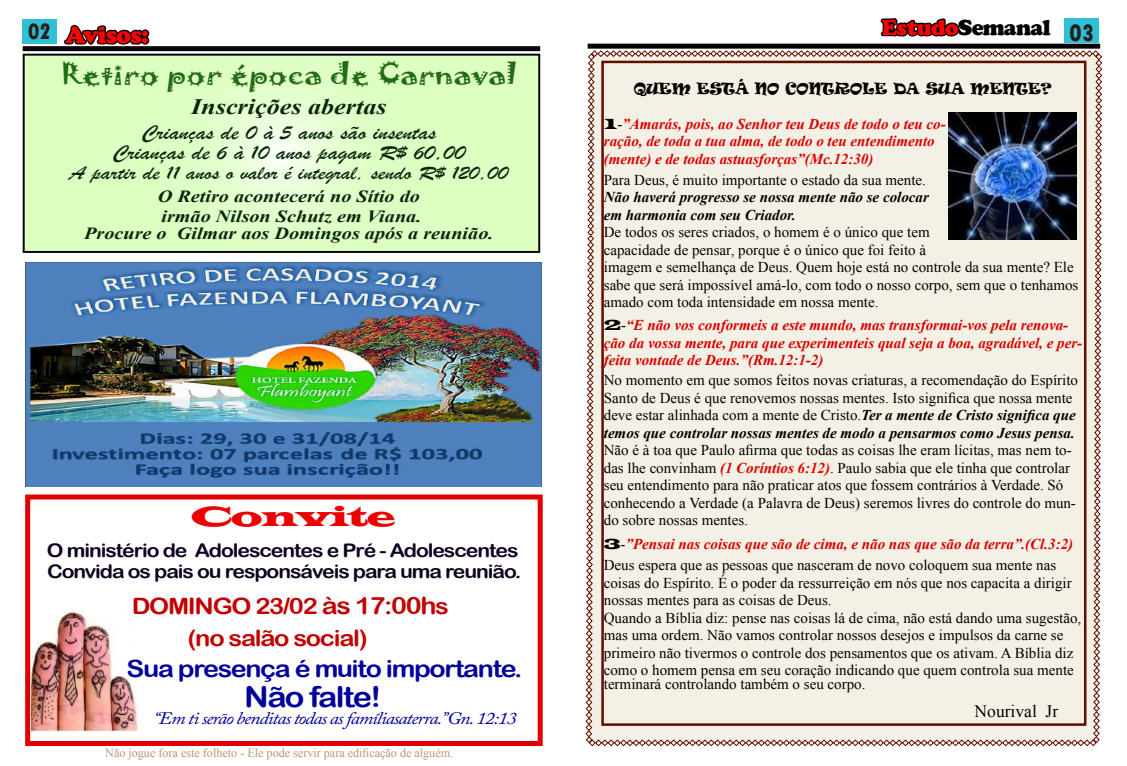
<style>
.page{position:relative;width:1127px;height:766px;background:#fff}
.page>*{position:absolute;margin:0;border:0;box-sizing:border-box;transform-origin:0 0}
.t1{font:28.75px "Arial Rounded MT Bold";letter-spacing:-.05em;color:#00009d;scale:1.13 1}
.t2{font:28.75px "Latin Wide";letter-spacing:-.05em;color:#ed0000;scale:1.13 1}
.t3{font:26.62px "Jokerman";color:#236b14;scale:1.19 1}
.t4{font:800 condensed 25px "Tw Cen";color:#231f20}
.t5{font:900 24.38px "Cooper";letter-spacing:-.03em;color:#f00}
.t6{font:23.75px "Arial Rounded MT Bold";letter-spacing:-.05em;color:#00009d;scale:1.13 1}
.t7{font:800 condensed 23.25px "Tw Cen";color:#231f20}
.t8{font:22.5px "Arial Rounded MT Bold";letter-spacing:-.05em;color:#c40000;scale:1.13 1}
.t9{font:900 22.5px "Cooper";letter-spacing:-.03em;color:#000}
.t10{font:italic 700 22px "Times New Roman";color:#06270d;scale:1.19 1}
.t11{font:21px "Brush Script";color:#06270d;scale:1.19 1}
.t12{font:20.12px "Brush Script";color:#06270d;scale:1.19 1}
.t13{font:18.75px "Arial Rounded MT Bold";letter-spacing:-.05em;color:#0f0020;scale:1.13 1}
.t14{font:italic 17.5px "Adobe Caslon Pro";letter-spacing:-.05em;color:#00009d;scale:1.13 1}
.t15{font:17.5px "Times New Roman";color:#070000}
.t16{font:italic 700 17px "Times New Roman";color:#06270d;scale:1.19 1}
.t17{font:15px/17.5px "Times New Roman";color:#070000}
.t18{font:italic 700 15px/17.5px "Times New Roman";color:#d90000}
.t19{font:italic 700 15px/17.5px "Times New Roman";color:#dc0000}
.t20{font:italic 700 15px/17.5px "Times New Roman";color:#070000}
.t21{font:italic 700 15px "Times New Roman";color:#db0000}
.t22{font:15px "Ravie";color:#070000}
.t23{font:12.5px "Times New Roman";color:#b69976}
.s1{color:#f00}
.s2{font-family:"Latin Wide";font-weight:400;font-style:normal;color:#070000}
.s3{font-weight:400;font-style:normal;color:#070000}
.s4{font-weight:400;font-style:normal}
.s5{font-weight:700;font-style:italic}
.s6{font-weight:700;font-style:italic;color:#dc0000}
.s7{font-size:23.75px}
</style>
<div class="page">
<div style="left:1064px;top:18px;width:35px;height:25px;background:#30c0d6"></div>
<div style="left:23px;top:19px;width:34px;height:25px;background:#30c0d6"></div>
<div style="left:23px;top:46px;width:517px;height:5px;background:#0b080b"></div>
<div style="left:588px;top:44px;width:512px;height:5px;background:#070008"></div>
<svg style="left:26px;top:57px;width:511px;height:193px;background:#dfffc5"></svg>
<div style="left:23px;top:54px;width:517px;height:199px;border:2px solid #030807"></div>
<svg style="left:880px;top:18px;width:80px;height:19px"></svg>
<svg style="left:62px;top:25px;width:89px;height:22px"></svg>
<div style="left:585px;top:50px;width:517px;height:696px;background:#f3f1e5"></div>
<div style="left:601px;top:61px;width:485px;height:664px;border:2px solid #640c01"></div>
<img style="left:25px;top:263px;width:517px;height:223px">
<img style="left:31px;top:611px;width:107px;height:121px">
<div style="left:25px;top:494px;width:518px;height:251px;border:5px solid #e00000"></div>
<img style="left:948px;top:112px;width:128px;height:128px">
<p class="t7" style="left:28px;top:18px;width:24px">02</p>
<p class="t5" style="left:65px;top:21px;width:85px">Avisos:</p>
<p class="t9" style="left:882px;top:14px;width:171px"><span class="s1">Estudo</span>Semanal</p>
<p class="t4" style="left:1069px;top:18px;width:26px">03</p>
<p class="t3" style="left:61px;top:54px;width:384px">Retiro por época de Carnaval</p>
<p class="t10" style="left:191px;top:91px;width:166px">Inscrições abertas</p>
<p class="t11" style="left:141px;top:120px;width:249px">Crianças de 0 à 5 anos são insentas</p>
<p class="t11" style="left:112px;top:140px;width:298px">Crianças de 6 à 10 anos pagam R$ 60,00</p>
<p class="t12" style="left:69px;top:161px;width:370px">A partir de 11 anos o valor é integral, sendo R$ 120,00</p>
<p class="t16" style="left:158px;top:185px;width:222px">O Retiro acontecerá no Sítio do</p>
<p class="t16" style="left:161px;top:204px;width:220px">irmão Nilson Schutz em Viana.</p>
<p class="t16" style="left:84px;top:221px;width:345px">Procure o Gilmar aos Domingos após a reunião.</p>
<p class="t22" style="left:634px;top:78px;width:420px">QUEM ESTÁ NO CONTROLE DA SUA MENTE?</p>
<p class="t19" style="left:604px;top:114px;width:343px"><span class="s2">1</span><span class="s3">-</span>”Amarás, pois, ao Senhor teu Deus de todo o teu co&shy;ração, de toda a tua alma, de todo o teu entendimento (mente) e de todas astuasforças”(Mc.12:30)</p>
<p class="t20" style="left:604px;top:171px;width:326px"><span class="s4">Para Deus, é muito importante o estado da sua mente.<br></span>Não haverá progresso se nossa mente não se colocar em harmonia com seu Criador.</p>
<p class="t17" style="left:604px;top:223px;width:476px">De todos os seres criados, o homem é o único que tem<br>capacidade de pensar, porque é o único que foi feito à<br>imagem e semelhança de Deus. Quem hoje está no controle da sua mente? Ele sabe que será impossível amá-lo, com todo o nosso corpo, sem que o tenhamos amado com toda intensidade em nossa mente.</p>
<p class="t18" style="left:604px;top:316px;width:480px"><span class="s2">2</span><span class="s3">-</span>“E não vos conformeis a este mundo, mas transformai-vos pela renova&shy;ção da vossa mente, para que experimenteis qual seja a boa, agradável, e per&shy;feita vontade de Deus.”(Rm.12:1-2)</p>
<p class="t17" style="left:604px;top:371px;width:476px">No momento em que somos feitos novas criaturas, a recomendação do Espírito Santo de Deus é que renovemos nossas mentes. Isto significa que nossa mente deve estar alinhada com a mente de Cristo.<span class="s5">Ter a mente de Cristo significa que temos que controlar nossas mentes de modo a pensarmos como Jesus pensa.<br></span>Não é à toa que Paulo afirma que todas as coisas lhe eram lícitas, mas nem to&shy;das lhe convinham <span class="s6">(1 Coríntios 6:12)</span>. Paulo sabia que ele tinha que controlar seu entendimento para não praticar atos que fossem contrários à Verdade. Só conhecendo a Verdade (a Palavra de Deus) seremos livres do controle do mun&shy;do sobre nossas mentes.</p>
<p class="t21" style="left:604px;top:533px;width:471px"><span class="s2">3</span><span class="s3">-</span>”Pensai nas coisas que são de cima, e não nas que são da terra”.(Cl.3:2)</p>
<p class="t17" style="left:604px;top:556px;width:469px">Deus espera que as pessoas que nasceram de novo coloquem sua mente nas coisas do Espírito. É o poder da ressurreição em nós que nos capacita a dirigir nossas mentes para as coisas de Deus.</p>
<p class="t17" style="left:604px;top:608px;width:479px">Quando a Bíblia diz: pense nas coisas lá de cima, não está dando uma sugestão, mas uma ordem. Não vamos controlar nossos desejos e impulsos da carne se primeiro não tivermos o controle dos pensamentos que os ativam. A Bíblia diz como o homem pensa em seu coração indicando que quem controla sua mente</p>
<p class="t17" style="left:604px;top:674px;width:263px">terminará controlando também o seu corpo.</p>
<p class="t15" style="left:974px;top:698px;width:85px">Nourival Jr</p>
<p class="t2" style="left:191px;top:497px;width:182px">Convite</p>
<p class="t13" style="left:47px;top:539px;width:419px">O ministério de Adolescentes e Pré - Adolescentes</p>
<p class="t13" style="left:47px;top:560px;width:421px">Convida os pais ou responsáveis para uma reunião.</p>
<p class="t8" style="left:132px;top:593px;width:282px">DOMINGO 23/02 <span class="s7">às 17:00h</span>s</p>
<p class="t8" style="left:188px;top:624px;width:161px">(no salão social)</p>
<p class="t6" style="left:127px;top:654px;width:352px">Sua presença é muito importante.</p>
<p class="t1" style="left:244px;top:679px;width:123px">Não falte!</p>
<p class="t14" style="left:153px;top:708px;width:323px">“Em ti serão benditas todas as famíliasaterra.”Gn. 12:13</p>
<p class="t23" style="left:105px;top:744px;width:349px">Não jogue fora este folheto - Ele pode servir para edificação de alguém.</p>
</div>
